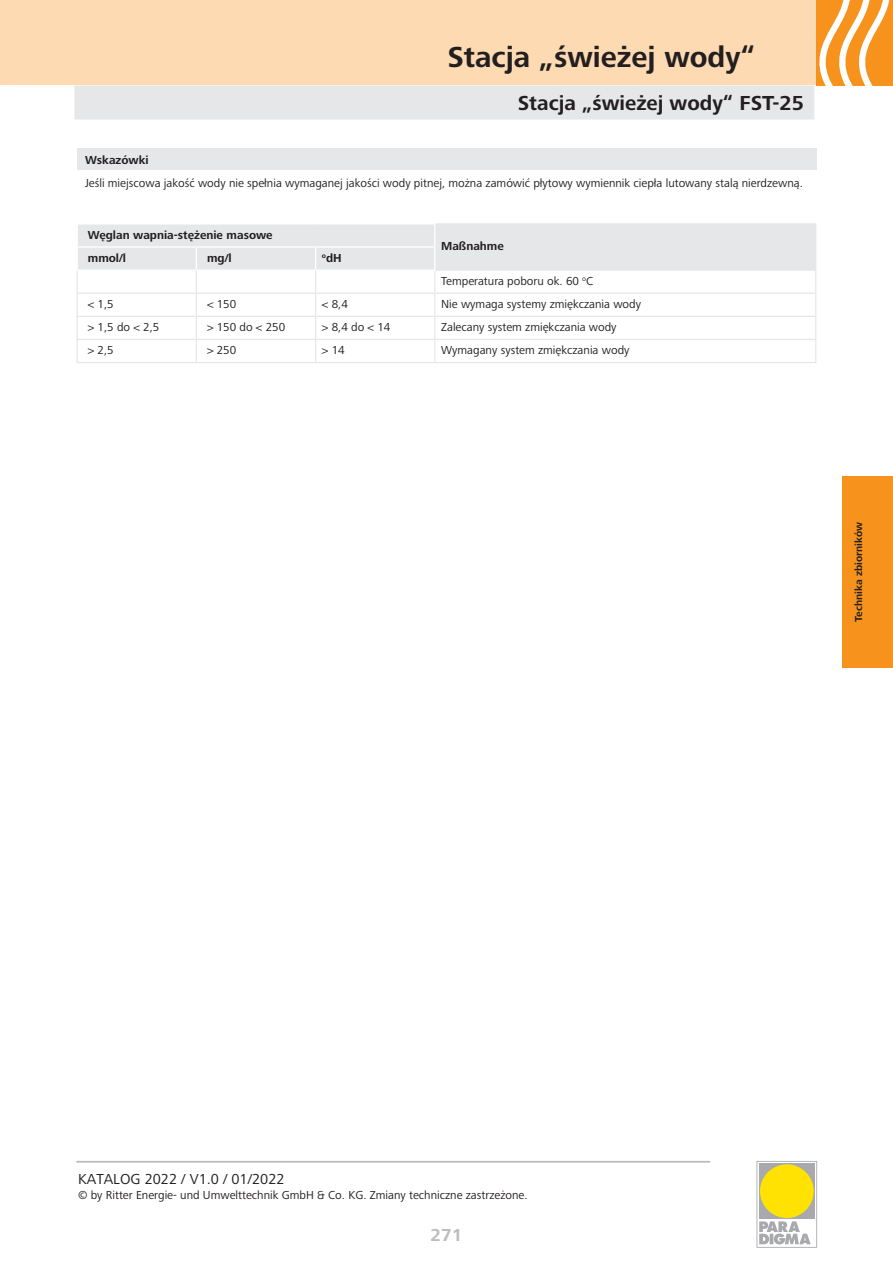
<style>
.page{position:relative;width:893px;height:1263px;background:#fff}
.page>*{position:absolute;margin:0;border:0;box-sizing:border-box;transform-origin:0 0}
.KTITEL1_li{font:700 30px "Frutiger Next LTW1 G";color:#231f20}
.KTITEL2_re{font:700 21px "Frutiger Next LTW1 G";color:#231f20}
.t1{font:700 18px "Frutiger Next LTW1 G";color:#bcbdc0}
.t2{font:15px "Frutiger Next LTW1 G";color:#231f20}
.FREITXT{font:12px "Frutiger Next LTW1 G";color:#231f20}
.ZELL_Z{font:12px "Frutiger Next LTW1 G";color:#231f20}
.ZELL_L{font:700 12px "Frutiger Next LTW1 G";color:#231f20}
.ZELL_L-2{font:12px "Frutiger Next LTW1 G";color:#231f20}
.ZELL_Z-2{font:700 12px "Frutiger Next LTW1 G";color:#231f20}
.UEB_1{font:700 12px "Frutiger Next LTW1 G";color:#231f20}
.t3{font:700 10.5px "Frutiger Next LTW1 G";color:#231f20}
</style>
<div class="page">
<svg style="left:756px;top:1161px;width:61px;height:87px"></svg>
<div style="left:842px;top:476px;width:51px;height:192px;background:#f7931d"></div>
<hr style="left:77px;top:1161px;width:633px;height:1px;background:#bcbdc0">
<div style="left:0;top:0;width:816px;height:85px;background:#fedab3"></div>
<div style="left:816px;top:0;width:77px;height:85px;background:#f7931d"></div>
<svg style="left:819px;top:0;width:71px;height:85px"></svg>
<div style="left:77px;top:149px;width:739px;height:21px;background:#e6e7e9"></div>
<hr style="left:435px;top:223px;width:381px;height:2px;background:#e6e7e9">
<hr style="left:77px;top:362px;width:119px;height:1px;background:#e6e7e9">
<hr style="left:196px;top:362px;width:120px;height:1px;background:#e6e7e9">
<hr style="left:316px;top:362px;width:119px;height:1px;background:#e6e7e9">
<hr style="left:435px;top:362px;width:381px;height:1px;background:#e6e7e9">
<svg style="left:77px;top:224px;width:739px;height:138px"></svg>
<hr style="left:77px;top:269px;width:119px;height:2px;background:#fff">
<hr style="left:196px;top:269px;width:120px;height:2px;background:#fff">
<hr style="left:316px;top:269px;width:119px;height:2px;background:#fff">
<div style="left:75px;top:86px;width:739px;height:33px;background:#e6e7e9"></div>
<div style="left:74px;top:85px;width:740px;height:34px;border:2px solid #e6e7e9"></div>
<p class="KTITEL1_li" style="left:448px;top:39px;width:309px">Stacja „świeżej wody“</p>
<p class="KTITEL2_re" style="left:518px;top:91px;width:288px">Stacja „świeżej wody“ FST-25</p>
<p class="UEB_1" style="left:85px;top:153px;width:65px">Wskazówki</p>
<p class="FREITXT" style="left:85px;top:176px;width:719px">Jeśli miejscowa jakość wody nie spełnia wymaganej jakości wody pitnej, można zamówić płytowy wymiennik ciepła lutowany stalą nierdzewną.</p>
<p class="ZELL_L" style="left:88px;top:228px;width:186px">Węglan wapnia-stężenie masowe</p>
<p class="ZELL_Z-2" style="left:441px;top:239px;width:64px">Maßnahme</p>
<p class="ZELL_L" style="left:88px;top:251px;width:40px">mmol/l</p>
<p class="ZELL_L" style="left:207px;top:251px;width:26px">mg/l</p>
<p class="ZELL_Z-2" style="left:322px;top:251px;width:21px"><sup>o</sup>dH</p>
<p class="ZELL_Z" style="left:441px;top:274px;width:154px">Temperatura poboru ok. 60 <sup>o</sup>C</p>
<p class="ZELL_L-2" style="left:88px;top:297px;width:28px">&lt; 1,5</p>
<p class="ZELL_L-2" style="left:207px;top:297px;width:31px">&lt; 150</p>
<p class="ZELL_Z" style="left:322px;top:297px;width:28px">&lt; 8,4</p>
<p class="ZELL_Z" style="left:441px;top:297px;width:201px">Nie wymaga systemy zmiękczania wody</p>
<p class="ZELL_L-2" style="left:88px;top:320px;width:73px">&gt; 1,5 do &lt; 2,5</p>
<p class="ZELL_L-2" style="left:207px;top:320px;width:80px">&gt; 150 do &lt; 250</p>
<p class="ZELL_Z" style="left:322px;top:320px;width:70px">&gt; 8,4 do &lt; 14</p>
<p class="ZELL_Z" style="left:441px;top:320px;width:177px">Zalecany system zmiękczania wody</p>
<p class="ZELL_L-2" style="left:88px;top:343px;width:28px">&gt; 2,5</p>
<p class="ZELL_L-2" style="left:207px;top:343px;width:31px">&gt; 250</p>
<p class="ZELL_Z" style="left:322px;top:343px;width:24px">&gt; 14</p>
<p class="ZELL_Z" style="left:441px;top:343px;width:190px">Wymagany system zmiękczania wody</p>
<p class="t3" style="left:853px;top:622px;width:102px;rotate:-90deg">Technika zbiorników</p>
<p class="t2" style="left:78px;top:1171px;width:208px">KATALOG 2022 / V1.0 / 01/2022</p>
<p class="FREITXT" style="left:78px;top:1188px;width:451px">© by Ritter Energie- und Umwelttechnik GmbH &amp; Co. KG. Zmiany techniczne zastrzeżone.</p>
<h3 class="t1" style="left:431px;top:1225px;width:33px">271</h3>
</div>
